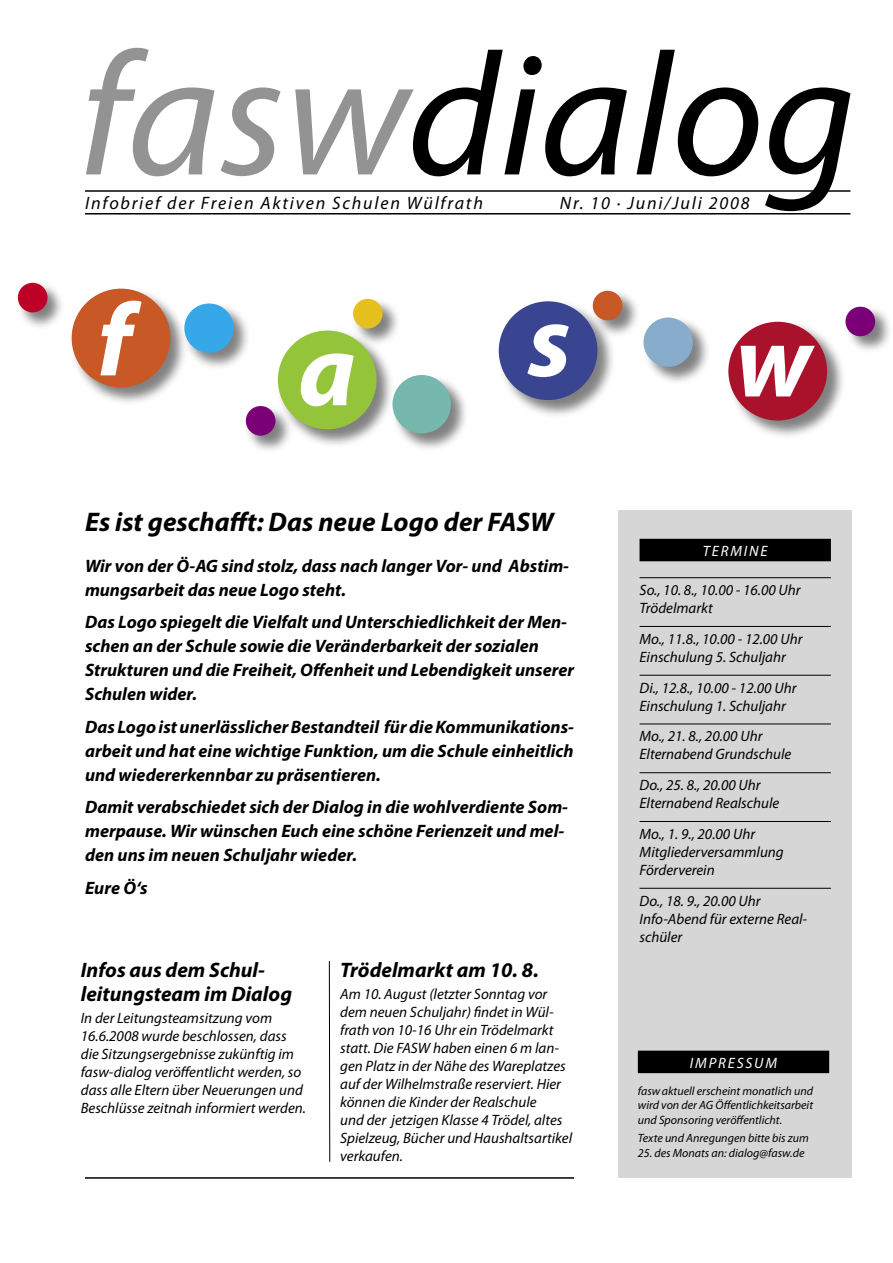
<style>
.page{position:relative;width:893px;height:1263px;background:#fff}
.page>*{position:absolute;margin:0;border:0;box-sizing:border-box;transform-origin:0 0}
.headline_18{font:italic 700 27px "Myriad Pro";color:#000}
.headline{font:italic 700 21px/24px "Myriad Pro";color:#000}
.einläufer{font:italic 700 18px/24px "Myriad Pro";color:#000}
.t1{font:italic 18px "Myriad Pro";letter-spacing:.1em;color:#000}
.Grundschrift_links{font:italic 15px/18px "Myriad Pro";color:#000}
.Grundschrift_balken_linie{font:italic 15px/18px "Myriad Pro";color:#000}
.balken{font:italic 15px "Myriad Pro";letter-spacing:.12em;color:#fff}
.Grundschrift_balken{font:italic 12px/14.4px "Myriad Pro";color:#000;text-align:justify}
</style>
<div class="page">
<hr style="left:85px;top:190px;width:765px;height:2px;background:#000">
<hr style="left:85px;top:213px;width:765px;height:1px;background:#000">
<div style="left:618px;top:510px;width:234px;height:668px;background:#d6d6d6"></div>
<div style="left:639px;top:539px;width:192px;height:22px;background:#000"></div>
<hr style="left:639px;top:577px;width:192px;height:1px;background:#000">
<hr style="left:639px;top:626px;width:192px;height:1px;background:#000">
<hr style="left:639px;top:675px;width:192px;height:1px;background:#000">
<hr style="left:639px;top:724px;width:192px;height:1px;background:#000">
<hr style="left:639px;top:772px;width:192px;height:1px;background:#000">
<hr style="left:639px;top:821px;width:192px;height:1px;background:#000">
<hr style="left:639px;top:888px;width:192px;height:1px;background:#000">
<hr style="left:85px;top:1177px;width:489px;height:2px;background:#000">
<svg style="left:86px;top:48px;width:327px;height:128px"></svg>
<svg style="left:413px;top:50px;width:437px;height:161px"></svg>
<div style="left:638px;top:1051px;width:191px;height:22px;background:#000"></div>
<div style="left:16px;top:281px;width:877px;height:174px;background:#000;opacity:.5"></div>
<div style="left:643px;top:318px;width:50px;height:49px;background:#88accb;border-radius:50%"></div>
<div style="left:72px;top:289px;width:98px;height:98px;background:#c95827;border-radius:50%"></div>
<div style="left:184px;top:303px;width:50px;height:50px;background:#36a7e9;border-radius:50%"></div>
<div style="left:18px;top:283px;width:29px;height:29px;background:#be0027;border-radius:50%"></div>
<svg style="left:100px;top:301px;width:42px;height:74px"></svg>
<div style="left:353px;top:299px;width:30px;height:29px;background:#e6c01f;border-radius:50%"></div>
<div style="left:278px;top:331px;width:99px;height:98px;background:#94c43a;border-radius:50%"></div>
<div style="left:392px;top:375px;width:59px;height:58px;background:#76b8ad;border-radius:50%"></div>
<div style="left:246px;top:406px;width:29px;height:30px;background:#7b0078;border-radius:50%"></div>
<svg style="left:301px;top:353px;width:53px;height:53px"></svg>
<div style="left:499px;top:301px;width:98px;height:99px;background:#3a4592;border-radius:50%"></div>
<div style="left:593px;top:291px;width:29px;height:29px;background:#c95827;border-radius:50%"></div>
<svg style="left:527px;top:324px;width:42px;height:53px"></svg>
<div style="left:845px;top:307px;width:30px;height:29px;background:#7b0078;border-radius:50%"></div>
<div style="left:728px;top:322px;width:99px;height:98px;background:#a9122a;border-radius:50%"></div>
<svg style="left:741px;top:346px;width:74px;height:50px"></svg>
<hr style="left:329px;top:961px;width:1px;height:201px;background:#000">
<p class="t1" style="left:85px;top:193px;width:399px">Infobrief der Freien Aktiven Schulen Wülfrath</p>
<p class="t1" style="left:560px;top:193px;width:191px">Nr. 10 · Juni/Juli 2008</p>
<p class="headline_18" style="left:85px;top:506px;width:470px">Es ist geschafft: Das neue Logo der FASW</p>
<p class="einläufer" style="left:85px;top:554px;width:486px">Wir von der Ö-AG sind stolz, dass nach langer Vor- und Abstim&shy;mungsarbeit das neue Logo steht.</p>
<p class="einläufer" style="left:85px;top:610px;width:491px">Das Logo spiegelt die Vielfalt und Unterschiedlichkeit der Men&shy;schen an der Schule sowie die Veränderbarkeit der sozialen Strukturen und die Freiheit, Offenheit und Lebendigkeit unserer Schulen wider.</p>
<p class="einläufer" style="left:85px;top:715px;width:490px;text-align:justify">Das Logo ist unerlässlicher Bestandteil für die Kommunikations&shy;arbeit und hat eine wichtige Funktion, um die Schule einheitlich und wiedererkennbar zu präsentieren.</p>
<p class="einläufer" style="left:85px;top:795px;width:485px">Damit verabschiedet sich der Dialog in die wohlverdiente Som&shy;merpause. Wir wünschen Euch eine schöne Ferienzeit und mel&shy;den uns im neuen Schuljahr wieder.</p>
<p class="einläufer" style="left:85px;top:876px;width:64px">Eure Ö‘s</p>
<p class="headline" style="left:81px;top:958px;width:213px">Infos aus dem Schul&shy;leitungsteam im Dialog</p>
<p class="Grundschrift_links" style="left:81px;top:1009px;width:227px">In der Leitungsteamsitzung vom 16.6.2008 wurde beschlossen, dass die Sitzungsergebnisse zukünftig im fasw-dialog veröffentlicht werden, so dass alle Eltern über Neuerungen und Beschlüsse zeitnah informiert werden.</p>
<p class="headline" style="left:340px;top:958px;width:200px">Trödelmarkt am 10. 8.</p>
<p class="Grundschrift_links" style="left:340px;top:985px;width:233px">Am 10. August (letzter Sonntag vor dem neuen Schuljahr) findet in Wül&shy;frath von 10-16 Uhr ein Trödelmarkt statt. Die FASW haben einen 6 m lan&shy;gen Platz in der Nähe des Wareplatzes auf der Wilhelmstraße reserviert. Hier können die Kinder der Realschule<br>und der jetzigen Klasse 4 Trödel, altes Spielzeug, Bücher und Haushaltsartikel verkaufen.</p>
<p class="balken" style="left:703px;top:543px;width:66px">TERMINE</p>
<p class="Grundschrift_balken_linie" style="left:639px;top:581px;width:163px">So., 10. 8., 10.00 - 16.00 Uhr<br>Trödelmarkt</p>
<p class="Grundschrift_balken_linie" style="left:639px;top:630px;width:165px">Mo., 11.8., 10.00 - 12.00 Uhr<br>Einschulung 5. Schuljahr</p>
<p class="Grundschrift_balken_linie" style="left:639px;top:679px;width:158px">Di., 12.8., 10.00 - 12.00 Uhr<br>Einschulung 1. Schuljahr</p>
<p class="Grundschrift_balken_linie" style="left:639px;top:728px;width:153px">Mo., 21. 8., 20.00 Uhr<br>Elternabend Grundschule</p>
<p class="Grundschrift_balken_linie" style="left:639px;top:776px;width:141px">Do., 25. 8., 20.00 Uhr<br>Elternabend Realschule</p>
<p class="Grundschrift_balken_linie" style="left:639px;top:825px;width:146px">Mo., 1. 9., 20.00 Uhr<br>Mitgliederversammlung<br>Förderverein</p>
<p class="Grundschrift_balken_linie" style="left:639px;top:892px;width:169px">Do., 18. 9., 20.00 Uhr<br>Info-Abend für externe Real&shy;schüler</p>
<p class="balken" style="left:690px;top:1054px;width:89px">IMPRESSUM</p>
<p class="Grundschrift_balken" style="left:638px;top:1084px;width:177px">fasw aktuell erscheint monatlich und wird von der AG Öffentlichkeitsarbeit und Sponsoring veröffentlicht.</p>
<p class="Grundschrift_balken" style="left:638px;top:1131px;width:173px">Texte und Anregungen bitte bis zum</p>
<p class="Grundschrift_balken" style="left:638px;top:1146px;width:168px">25. des Monats an: dialog@fasw.de</p>
</div>
